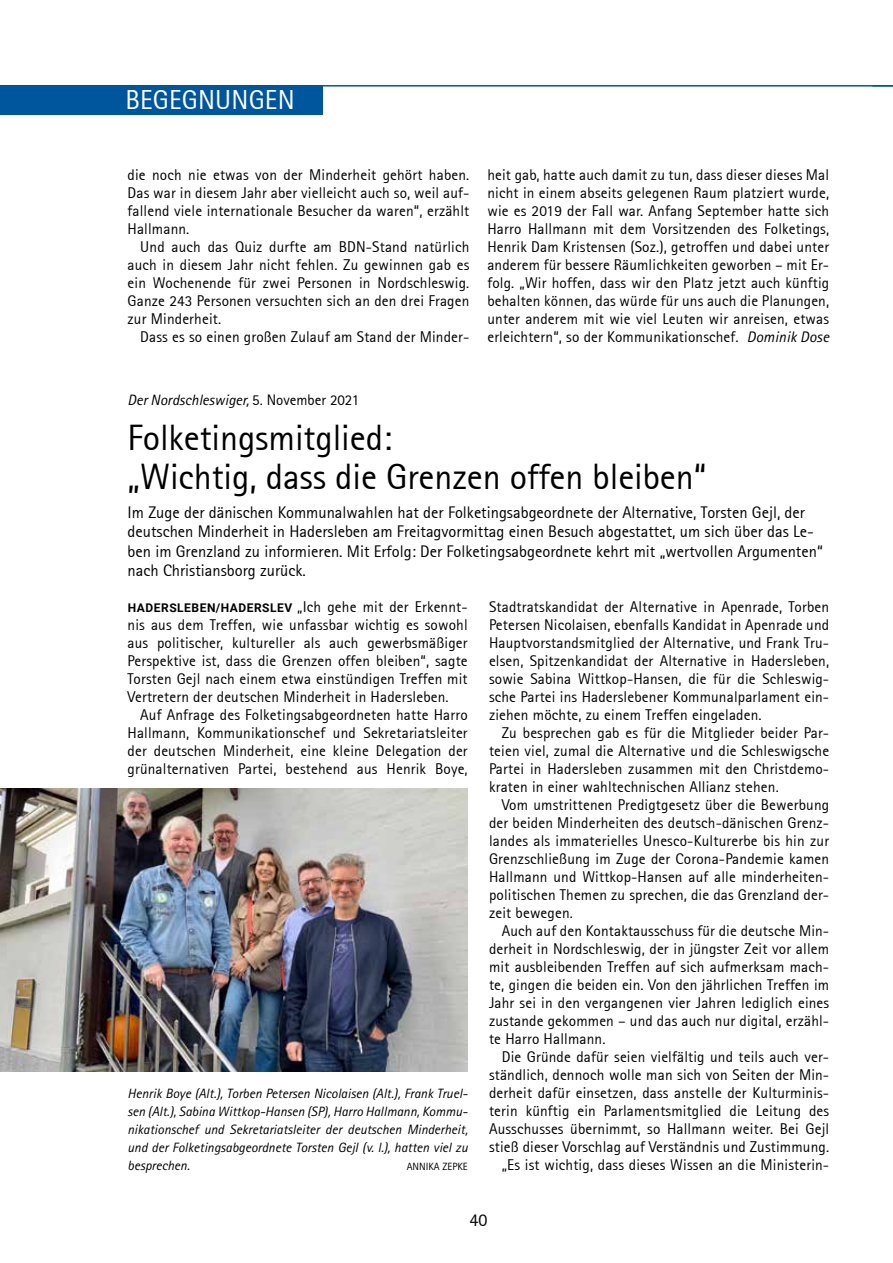
<style>
.page{position:relative;width:893px;height:1263px;background:#fff}
.page>*{position:absolute;margin:0;border:0;box-sizing:border-box;transform-origin:0 0}
.t1{font:36px/39px "Rotis Sans";letter-spacing:-.005em;color:#000}
.t2{font:27px "Rotis Sans";letter-spacing:.01em;color:#fff}
.t3{font:18px "Rotis Sans";color:#020203}
.t4{font:16.5px/19.5px "Rotis Sans";color:#000}
.t5{font:15.3px/18px "Rotis Sans";letter-spacing:.01em;color:#000;text-align:justify}
.t6{font:italic 15px "Rotis Sans Serif";color:#000}
.t7{font:italic 13.5px/18px "Rotis Sans Serif";color:#000;text-align:justify}
.t8{font:10.5px "Rotis Sans Serif";color:#000}
.s1{font-family:"Rotis Sans Serif";font-style:italic}
.s2{font-family:"Rotis Sans";font-style:normal}
.s3{font-family:"Roboto";font-weight:700;font-size:12px}
</style>
<div class="page">
<div style="left:0;top:85px;width:323px;height:30px;background:#00569d"></div>
<hr style="left:0;top:85px;width:893px;height:2px;background:#00569d">
<img style="left:0;top:789px;width:468px;height:282px">
<h2 class="t2" style="left:125px;top:84px;width:171px">BEGEGNUNGEN</h2>
<p class="t5" style="left:128px;top:166px;width:343px">die noch nie etwas von der Minderheit gehört haben.<br>Das war in diesem Jahr aber vielleicht auch so, weil auf&shy;fallend viele internationale Besucher da waren“, erzählt Hallmann.</p>
<p class="t5" style="left:128px;top:238px;width:343px;text-indent:13px">Und auch das Quiz durfte am BDN-Stand natürlich auch in diesem Jahr nicht fehlen. Zu gewinnen gab es ein Wochenende für zwei Personen in Nordschleswig.<br>Ganze 243 Personen versuchten sich an den drei Fragen zur Minderheit.</p>
<p class="t5" style="left:140px;top:328px;width:331px">Dass es so einen großen Zulauf am Stand der Minder-</p>
<p class="t5" style="left:487px;top:166px;width:343px">heit gab, hatte auch damit zu tun, dass dieser dieses Mal nicht in einem abseits gelegenen Raum platziert wurde, wie es 2019 der Fall war. Anfang September hatte sich Harro Hallmann mit dem Vorsitzenden des Folketings, Henrik Dam Kristensen (Soz.), getroffen und dabei unter anderem für bessere Räumlichkeiten geworben – mit Er&shy;folg. „Wir hoffen, dass wir den Platz jetzt auch künftig behalten können, das würde für uns auch die Planungen, unter anderem mit wie viel Leuten wir anreisen, etwas erleichtern“, so der Kommunikationschef. <span class="s1">Dominik Dose</span></p>
<p class="t6" style="left:128px;top:391px;width:233px">Der Nordschleswiger, <span class="s2">5. November 2021</span></p>
<h1 class="t1" style="left:128px;top:418px;width:580px">Folketingsmitglied:<br>„Wichtig, dass die Grenzen offen bleiben“</h1>
<p class="t4" style="left:128px;top:502px;width:697px">Im Zuge der dänischen Kommunalwahlen hat der Folketingsabgeordnete der Alternative, Torsten Gejl, der deutschen Minderheit in Hadersleben am Freitagvormittag einen Besuch abgestattet, um sich über das Le&shy;ben im Grenzland zu informieren. Mit Erfolg: Der Folketingsabgeordnete kehrt mit „wertvollen Argumenten“ nach Christiansborg zurück.</p>
<p class="t5" style="left:128px;top:598px;width:342px"><span class="s3">HADERSLEBEN/HADERSLEV</span> „Ich gehe mit der Erkennt&shy;nis aus dem Treffen, wie unfassbar wichtig es sowohl aus politischer, kultureller als auch gewerbsmäßiger Perspektive ist, dass die Grenzen offen bleiben“, sagte Torsten Gejl nach einem etwa einstündigen Treffen mit Vertretern der deutschen Minderheit in Hadersleben.</p>
<p class="t5" style="left:128px;top:706px;width:342px;text-indent:13px">Auf Anfrage des Folketingsabgeordneten hatte Harro Hallmann, Kommunikationschef und Sekretariatsleiter der deutschen Minderheit, eine kleine Delegation der grünalternativen Partei, bestehend aus Henrik Boye,</p>
<p class="t7" style="left:128px;top:1085px;width:342px">Henrik Boye (Alt.), Torben Petersen Nicolaisen (Alt.), Frank Truel&shy;sen (Alt.), Sabina Wittkop-Hansen (SP), Harro Hallmann, Kommu&shy;nikationschef und Sekretariatsleiter der deutschen Minderheit, und der Folketingsabgeordnete Torsten Gejl (v. l.), hatten viel zu besprechen.</p>
<p class="t8" style="left:407px;top:1160px;width:63px">ANNIKA ZEPKE</p>
<p class="t5" style="left:489px;top:598px;width:342px">Stadtratskandidat der Alternative in Apenrade, Torben Petersen Nicolaisen, ebenfalls Kandidat in Apenrade und Hauptvorstandsmitglied der Alternative, und Frank Tru&shy;elsen, Spitzenkandidat der Alternative in Hadersleben, sowie Sabina Wittkop-Hansen, die für die Schleswig&shy;sche Partei ins Haderslebener Kommunalparlament ein&shy;ziehen möchte, zu einem Treffen eingeladen.</p>
<p class="t5" style="left:489px;top:724px;width:342px;text-indent:13px">Zu besprechen gab es für die Mitglieder beider Par&shy;teien viel, zumal die Alternative und die Schleswigsche Partei in Hadersleben zusammen mit den Christdemo&shy;kraten in einer wahltechnischen Allianz stehen.</p>
<p class="t5" style="left:489px;top:796px;width:342px;text-indent:13px">Vom umstrittenen Predigtgesetz über die Bewerbung der beiden Minderheiten des deutsch-dänischen Grenz&shy;landes als immaterielles Unesco-Kulturerbe bis hin zur Grenzschließung im Zuge der Corona-Pandemie kamen Hallmann und Wittkop-Hansen auf alle minderheiten&shy;politischen Themen zu sprechen, die das Grenzland der&shy;zeit bewegen.</p>
<p class="t5" style="left:489px;top:922px;width:342px;text-indent:13px">Auch auf den Kontaktausschuss für die deutsche Min&shy;derheit in Nordschleswig, der in jüngster Zeit vor allem mit ausbleibenden Treffen auf sich aufmerksam mach&shy;te, gingen die beiden ein. Von den jährlichen Treffen im Jahr sei in den vergangenen vier Jahren lediglich eines zustande gekommen – und das auch nur digital, erzähl&shy;te Harro Hallmann.</p>
<p class="t5" style="left:489px;top:1048px;width:342px;text-align:right">Die Gründe dafür seien vielfältig und teils auch ver&shy;ständlich, dennoch wolle man sich von Seiten der Min&shy;derheit dafür einsetzen, dass anstelle der Kulturminis&shy;terin künftig ein Parlamentsmitglied die Leitung des Ausschusses übernimmt, so Hallmann weiter. Bei Gejl stieß dieser Vorschlag auf Verständnis und Zustimmung. „Es ist wichtig, dass dieses Wissen an die Ministerin-</p>
<p class="t3" style="left:469px;top:1210px;width:19px">40</p>
</div>
